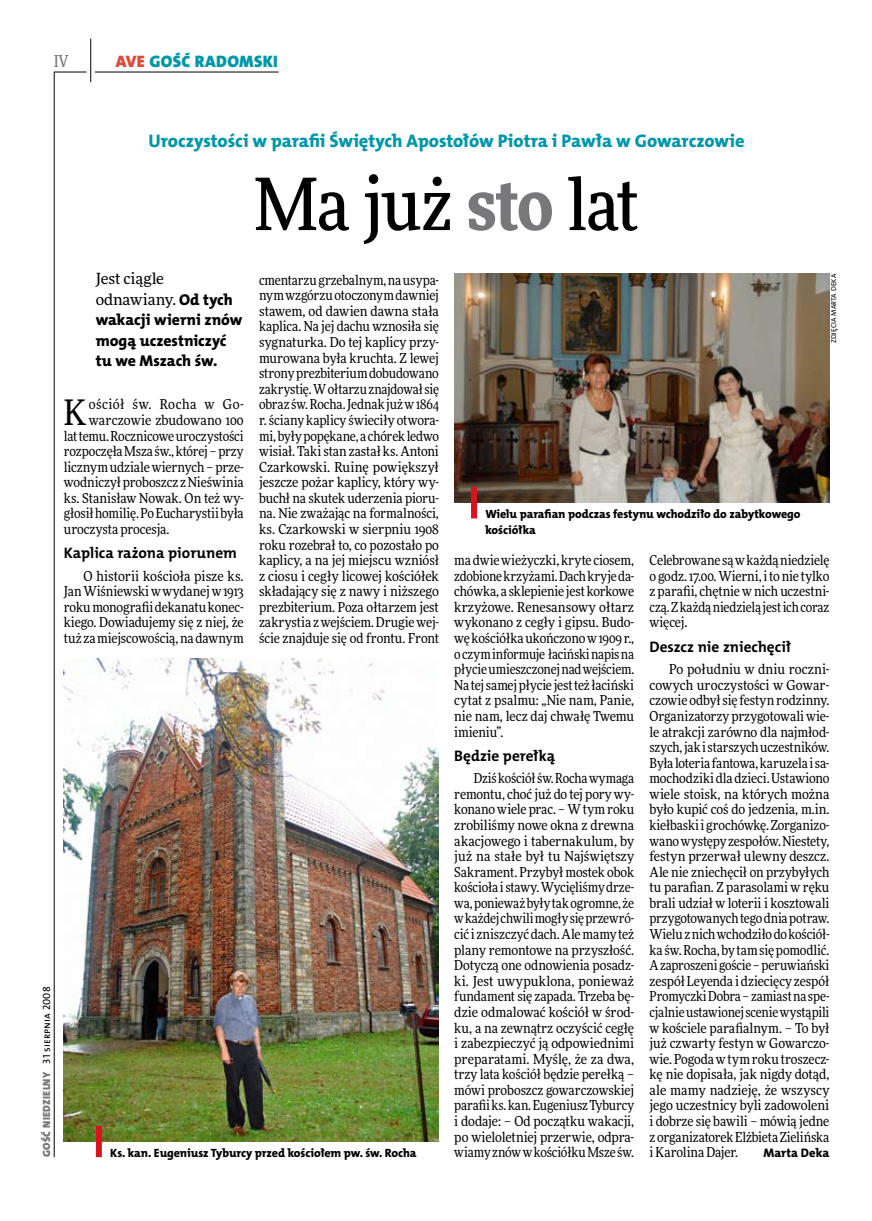
<style>
.page{position:relative;width:872px;height:1221px;background:#fff}
.page>*{position:absolute;margin:0;border:0;box-sizing:border-box;transform-origin:0 0}
.t1{font:500 72px "Freeday Narrow";letter-spacing:-.02em;color:#000}
.t2{font:35.25px "Freeday Narrow News";color:#000}
.t3{font:18.3px "The Mix HP8 Ex Bld";letter-spacing:-.005em;color:#0097aa}
.t4{font:16.65px "The Mix HP9 Blk";letter-spacing:.02em;color:#0097aa}
.t5{font:500 16.5px "Freeday Narrow";color:#787779;scale:.9 1}
.t6{font:15.75px/20.4px "The Mix HP8 Ex Bld";letter-spacing:.005em;color:#000}
.t7{font:15.45px/20.4px "Freeday News";color:#000}
.t8{font:15.3px "The Mix HP7 Bld";color:#000}
.t9{font:13.8px/15.6px "Freeday Narrow News";letter-spacing:-.01em;color:#000;text-align:justify}
.t10{font:13.8px "Freeday Narrow News";letter-spacing:.035em;color:#000}
.t11{font:12.45px "The Mix HP8 Ex Bld";letter-spacing:.005em;color:#000}
.t12{font:12px/15.6px "The Mix HP8 Ex Bld";letter-spacing:-.005em;color:#000}
.t13{font:10.5px "The Mix HP9 Blk";letter-spacing:.025em;color:#787779}
.t14{font:7.2px "The Mix HP5 Plain";letter-spacing:.015em;color:#000}
.s1{color:#dc4a39}
.s2{font-family:"The Mix HP5 Plain";color:#000}
.s3{font-weight:900;color:#787779}
.s4{font-family:"The Mix HP8 Ex Bld";font-size:15.75px}
</style>
<div class="page">
<hr style="left:54px;top:72px;width:1px;height:1085px;background:#000">
<hr style="left:90px;top:39px;width:1px;height:43px;background:#000">
<hr style="left:54px;top:72px;width:33px;height:1px;background:#000">
<hr style="left:95px;top:72px;width:184px;height:1px;background:#000">
<img style="left:64px;top:658px;width:375px;height:483px">
<img style="left:454px;top:273px;width:375px;height:230px">
<div style="left:471px;top:487px;width:6px;height:31px;background:#d4151f"></div>
<div style="left:96px;top:1125px;width:6px;height:31px;background:#d4151f"></div>
<p class="t5" style="left:54px;top:50px;width:17px">IV</p>
<p class="t4" style="left:116px;top:50px;width:164px"><span class="s1">AVE</span> GOŚĆ RADOMSKI</p>
<p class="t13" style="left:40px;top:1156px;width:172px;rotate:-90deg">GOŚĆ NIEDZIELNY <span class="s2">31 sierpnia 2008</span></p>
<h3 class="t3" style="left:149px;top:129px;width:597px">Uroczystości w parafii Świętych Apostołów Piotra i Pawła w Gowarczowie</h3>
<h1 class="t1" style="left:254px;top:159px;width:386px">Ma już <span class="s3">sto</span> lat</h1>
<p class="t7" style="left:96px;top:268px;width:139px">Jest ciągle odnawiany. <span class="s4">Od tych</span></p>
<p class="t6" style="left:96px;top:310px;width:148px">wakacji wierni znów mogą uczestniczyć tu we Mszach św.</p>
<h2 class="t2" style="left:64px;top:390px;width:24px">K</h2>
<p class="t10" style="left:89px;top:396px;width:156px">ościół św. Rocha w Go-</p>
<p class="t9" style="left:89px;top:412px;width:156px">warczowie zbudowano 100</p>
<p class="t9" style="left:64px;top:427px;width:181px">lat temu. Rocznicowe uroczystości</p>
<p class="t9" style="left:64px;top:443px;width:181px">rozpoczęła Msza św., której – przy</p>
<p class="t9" style="left:64px;top:459px;width:181px">licznym udziale wiernych – prze-</p>
<p class="t9" style="left:64px;top:474px;width:181px">wodniczył proboszcz zNieświnia</p>
<p class="t9" style="left:64px;top:490px;width:181px">ks. Stanisław Nowak. On też wy-</p>
<p class="t9" style="left:64px;top:505px;width:181px">głosił homilię. Po Eucharystii była</p>
<p class="t9" style="left:64px;top:521px;width:107px">uroczysta procesja.</p>
<p class="t8" style="left:64px;top:543px;width:175px">Kaplica rażona piorunem</p>
<p class="t9" style="left:64px;top:568px;width:181px;text-indent:20px">O historii kościoła pisze ks.<br>Jan Wiśniewski wwydanej w1913 roku monografii dekanatu konec&shy;kiego. Dowiadujemy się z niej, że tuż za miejscowością, na dawnym</p>
<p class="t9" style="left:259px;top:272px;width:181px">cmentarzu grzebalnym, na usypa&shy;nym wzgórzu otoczonym dawniej stawem, od dawien dawna stała kaplica. Na jej dachu wznosiła się sygnaturka. Do tej kaplicy przy&shy;murowana była kruchta. Z lewej strony prezbiterium dobudowano zakrystię. Wołtarzu znajdował się obraz św. Rocha. Jednak już w1864 r. ściany kaplicy świeciły otwora&shy;mi, były popękane, a chórek ledwo wisiał. Taki stan zastał ks. Antoni Czarkowski. Ruinę powiększył jeszcze pożar kaplicy, który wy&shy;buchł na skutek uderzenia pioru&shy;na. Nie zważając na formalności, ks. Czarkowski w sierpniu 1908 roku rozebrał to, co pozostało po kaplicy, a na jej miejscu wzniósł z ciosu i cegły licowej kościółek składający się z nawy i niższego prezbiterium. Poza ołtarzem jest zakrystia zwejściem. Drugie wej&shy;ście znajduje się od frontu. Front</p>
<p class="t12" style="left:110px;top:1145px;width:308px">Ks. kan. Eugeniusz Tyburcy przed kościołem pw. św. Rocha</p>
<p class="t14" style="left:829px;top:343px;width:71px;rotate:-90deg">zdjęcia Marta Deka</p>
<p class="t12" style="left:485px;top:506px;width:317px">Wielu parafian podczas festynu wchodziło do zabytkowego kościółka</p>
<p class="t9" style="left:454px;top:552px;width:181px">ma dwie wieżyczki, kryte ciosem, zdobione krzyżami. Dach kryje da&shy;chówka, a sklepienie jest korkowe krzyżowe. Renesansowy ołtarz wykonano z cegły i gipsu. Budo&shy;wę kościółka ukończono w1909 r., oczym informuje łaciński napis na płycie umieszczonej nad wejściem.<br>Na tej samej płycie jest też łaciński cytat z psalmu: „Nie nam, Panie, nie nam, lecz daj chwałę Twemu imieniu”.</p>
<p class="t8" style="left:454px;top:745px;width:102px">Będzie perełką</p>
<p class="t9" style="left:454px;top:770px;width:181px;text-indent:20px">Dziś kościół św. Rocha wymaga remontu, choć już do tej pory wy&shy;konano wiele prac. – W tym roku zrobiliśmy nowe okna z drewna akacjowego i tabernakulum, by już na stałe był tu Najświętszy Sakrament. Przybył mostek obok kościoła istawy. Wycięliśmy drze&shy;wa, ponieważ były tak ogromne, że wkażdej chwili mogły się przewró&shy;cić i zniszczyć dach. Ale mamy też plany remontowe na przyszłość.<br>Dotyczą one odnowienia posadz&shy;ki. Jest uwypuklona, ponieważ fundament się zapada. Trzeba bę&shy;dzie odmalować kościół w środ&shy;ku, a na zewnątrz oczyścić cegłę i zabezpieczyć ją odpowiednimi preparatami. Myślę, że za dwa, trzy lata kościół będzie perełką – mówi proboszcz gowarczowskiej parafii ks. kan. Eugeniusz Tyburcy i dodaje: – Od początku wakacji, po wieloletniej przerwie, odpra&shy;wiamy znów wkościółku Msze św.</p>
<p class="t9" style="left:649px;top:552px;width:181px">Celebrowane są wkażdą niedzielę o godz. 17.00. Wierni, ito nie tylko z parafii, chętnie w nich uczestni&shy;czą. Zkażdą niedzielą jest ich coraz więcej.</p>
<p class="t8" style="left:649px;top:636px;width:143px">Deszcz nie zniechęcił</p>
<p class="t9" style="left:649px;top:661px;width:181px;text-indent:20px">Po południu w dniu roczni&shy;cowych uroczystości w Gowar&shy;czowie odbył się festyn rodzinny.<br>Organizatorzy przygotowali wie&shy;le atrakcji zarówno dla najmłod&shy;szych, jak istarszych uczestników.<br>Była loteria fantowa, karuzela isa&shy;mochodziki dla dzieci. Ustawiono wiele stoisk, na których można było kupić coś do jedzenia, m.in. kiełbaski igrochówkę. Zorganizo&shy;wano występy zespołów. Niestety, festyn przerwał ulewny deszcz.<br>Ale nie zniechęcił on przybyłych tu parafian. Z parasolami w ręku brali udział w loterii i kosztowali przygotowanych tego dnia potraw.<br>Wielu znich wchodziło do kościół&shy;ka św. Rocha, by tam się pomodlić.<br>Azaproszeni goście – peruwiański zespół Leyenda i dziecięcy zespół Promyczki Dobra – zamiast na spe&shy;cjalnie ustawionej scenie wystąpili w kościele parafialnym. – To był już czwarty festyn w Gowarczo&shy;wie. Pogoda w tym roku troszecz&shy;kę nie dopisała, jak nigdy dotąd, ale mamy nadzieję, że wszyscy jego uczestnicy byli zadowoleni i dobrze się bawili – mówią jedne zorganizatorek Elżbieta Zielińska i Karolina Dajer.</p>
<p class="t11" style="left:763px;top:1144px;width:68px">Marta Deka</p>
</div>
